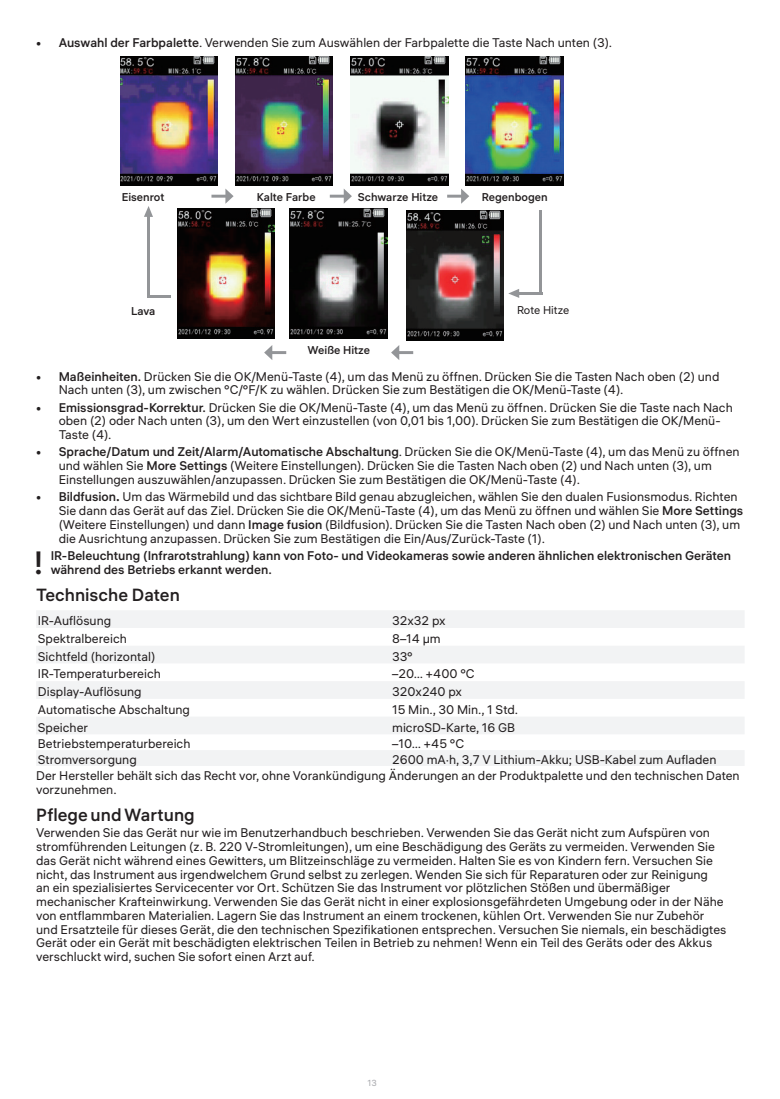
<style>
.page{position:relative;width:780px;height:1099px;background:#fff}
.page>*{position:absolute;margin:0;border:0;box-sizing:border-box;transform-origin:0 0}
.t1{font:500 32px "ALS Hauss";color:#231f20}
.t2{font:500 17.5px "ALS Hauss";color:#231f20}
.t3{font:12.5px/13.8px "ALS Hauss";color:#231f20}
.t4{font:500 12.5px/13.8px "ALS Hauss";color:#231f20}
.List_Paragraph{font:500 11.25px "ALS Hauss";color:#231f20}
.List_Paragraph-2{font:11.25px "ALS Hauss";color:#231f20}
.t5{font:8.75px "ALS Hauss";color:#a8a9ad}
.s1{font-weight:500}
.s2{font-weight:700}
</style>
<div class="page">
<svg style="left:36px;top:611px;width:708px;height:155px;fill:#f2f3f4"></svg>
<img style="left:120px;top:56px;width:98px;height:130px">
<img style="left:235px;top:56px;width:98px;height:130px">
<img style="left:350px;top:56px;width:98px;height:130px">
<img style="left:465px;top:56px;width:98px;height:130px">
<img style="left:406px;top:210px;width:98px;height:130px">
<img style="left:177px;top:208px;width:98px;height:131px">
<img style="left:289px;top:208px;width:98px;height:131px">
<hr style="left:519px;top:292px;width:23px;height:3px;background:#939598">
<svg style="left:508px;top:289px;width:11px;height:9px"></svg>
<hr style="left:539px;top:211px;width:3px;height:82px;background:#939598">
<hr style="left:147px;top:295px;width:23px;height:3px;background:#939598">
<svg style="left:144px;top:206px;width:9px;height:11px"></svg>
<hr style="left:147px;top:214px;width:3px;height:82px;background:#939598">
<hr style="left:211px;top:195px;width:17px;height:3px;background:#939598">
<svg style="left:225px;top:188px;width:8px;height:16px"></svg>
<hr style="left:330px;top:195px;width:16px;height:3px;background:#939598">
<svg style="left:344px;top:189px;width:8px;height:15px"></svg>
<hr style="left:447px;top:195px;width:16px;height:3px;background:#939598">
<svg style="left:461px;top:188px;width:8px;height:16px"></svg>
<hr style="left:397px;top:351px;width:16px;height:3px;background:#939598">
<svg style="left:391px;top:345px;width:8px;height:15px"></svg>
<hr style="left:270px;top:351px;width:16px;height:3px;background:#939598">
<svg style="left:264px;top:345px;width:8px;height:15px"></svg>
<p class="t3" style="left:36px;top:36px;width:577px">• <span class="s1">Auswahl der Farbpalette</span>. Verwenden Sie zum Auswählen der Farbpalette die Taste Nach unten (3).</p>
<p class="List_Paragraph" style="left:122px;top:190px;width:44px">Eisenrot</p>
<p class="List_Paragraph" style="left:257px;top:190px;width:60px">Kalte Farbe</p>
<p class="List_Paragraph" style="left:358px;top:190px;width:82px">Schwarze Hitze</p>
<p class="List_Paragraph" style="left:482px;top:190px;width:67px">Regenbogen</p>
<p class="List_Paragraph" style="left:131px;top:304px;width:26px">Lava</p>
<p class="List_Paragraph" style="left:307px;top:343px;width:64px">Weiße Hitze</p>
<p class="List_Paragraph-2" style="left:517px;top:303px;width:54px">Rote Hitze</p>
<p class="t3" style="left:59px;top:369px;width:662px;text-indent:-22px">• <span class="s1">Maßeinheiten.</span> Drücken Sie die OK/Menü-Taste (4), um das Menü zu öffnen. Drücken Sie die Tasten Nach oben (2) und<br>Nach unten (3), um zwischen °C/°F/K zu wählen. Drücken Sie zum Bestätigen die OK/Menü-Taste (4).</p>
<p class="t3" style="left:59px;top:400px;width:675px;text-indent:-22px">• <span class="s1">Emissionsgrad-Korrektur.</span> Drücken Sie die OK/Menü-Taste (4), um das Menü zu öffnen. Drücken Sie die Taste nach Nach oben (2) oder Nach unten (3), um den Wert einzustellen (von 0,01 bis 1,00). Drücken Sie zum Bestätigen die OK/Menü-<br>Taste (4).</p>
<p class="t3" style="left:59px;top:445px;width:682px;text-indent:-22px">• <span class="s1">Sprache/Datum und Zeit/Alarm/Automatische Abschaltung</span>. Drücken Sie die OK/Menü-Taste (4), um das Menü zu öffnen und wählen Sie <span class="s1">More Settings</span> (Weitere Einstellungen). Drücken Sie die Tasten Nach oben (2) und Nach unten (3), um<br>Einstellungen auszuwählen/anzupassen. Drücken Sie zum Bestätigen die OK/Menü-Taste (4).</p>
<p class="t3" style="left:59px;top:490px;width:686px;text-indent:-22px">• <span class="s1">Bildfusion</span><span class="s2">.</span> Um das Wärmebild und das sichtbare Bild genau abzugleichen, wählen Sie den dualen Fusionsmodus. Richten Sie dann das Gerät auf das Ziel. Drücken Sie die OK/Menü-Taste (4), um das Menü zu öffnen und wählen Sie <span class="s1">More Settings </span>(Weitere Einstellungen) und dann <span class="s1">Image fusion</span> (Bildfusion). Drücken Sie die Tasten Nach oben (2) und Nach unten (3), um die Ausrichtung anzupassen. Drücken Sie zum Bestätigen die Ein/Aus/Zurück-Taste (1).</p>
<p class="t1" style="left:33px;top:542px;width:12px">!</p>
<p class="t4" style="left:51px;top:548px;width:682px">IR-Beleuchtung (Infrarotstrahlung) kann von Foto- und Videokameras sowie anderen ähnlichen elektronischen Geräten während des Betriebs erkannt werden.</p>
<p class="t2" style="left:36px;top:584px;width:145px">Technische Daten</p>
<p class="t3" style="left:38px;top:614px;width:75px">IR-Auflösung</p>
<p class="t3" style="left:392px;top:614px;width:55px">32x32 px</p>
<p class="t3" style="left:38px;top:631px;width:90px">Spektralbereich</p>
<p class="t3" style="left:392px;top:631px;width:50px">8–14 µm</p>
<p class="t3" style="left:38px;top:649px;width:119px">Sichtfeld (horizontal)</p>
<p class="t3" style="left:392px;top:649px;width:22px">33°</p>
<p class="t3" style="left:38px;top:667px;width:124px">IR-Temperaturbereich</p>
<p class="t3" style="left:392px;top:667px;width:84px">–20… +400 °C</p>
<p class="t3" style="left:38px;top:685px;width:105px">Display-Auflösung</p>
<p class="t3" style="left:392px;top:685px;width:71px">320x240 px</p>
<p class="t3" style="left:38px;top:702px;width:154px">Automatische Abschaltung</p>
<p class="t3" style="left:392px;top:702px;width:127px">15 Min., 30 Min., 1 Std.</p>
<p class="t3" style="left:38px;top:720px;width:52px">Speicher</p>
<p class="t3" style="left:392px;top:720px;width:124px">microSD-Karte, 16 GB</p>
<p class="t3" style="left:38px;top:737px;width:154px">Betriebstemperaturbereich</p>
<p class="t3" style="left:392px;top:737px;width:74px">–10… +45 °C</p>
<p class="t3" style="left:38px;top:753px;width:100px">Stromversorgung</p>
<p class="t3" style="left:392px;top:753px;width:326px">2600 mA∙h, 3,7 V Lithium-Akku; USB-Kabel zum Aufladen</p>
<p class="t3" style="left:36px;top:768px;width:705px">Der Hersteller behält sich das Recht vor, ohne Vorankündigung Änderungen an der Produktpalette und den technischen Daten vorzunehmen.</p>
<p class="t2" style="left:36px;top:804px;width:160px">Pflege und Wartung</p>
<p class="t3" style="left:36px;top:826px;width:691px">Verwenden Sie das Gerät nur wie im Benutzerhandbuch beschrieben. Verwenden Sie das Gerät nicht zum Aufspüren von stromführenden Leitungen (z. B. 220 V-Stromleitungen), um eine Beschädigung des Geräts zu vermeiden. Verwenden Sie das Gerät nicht während eines Gewitters, um Blitzeinschläge zu vermeiden. Halten Sie es von Kindern fern. Versuchen Sie nicht, das Instrument aus irgendwelchem Grund selbst zu zerlegen. Wenden Sie sich für Reparaturen oder zur Reinigung<br>an ein spezialisiertes Servicecenter vor Ort. Schützen Sie das Instrument vor plötzlichen Stößen und übermäßiger mechanischer Krafteinwirkung. Verwenden Sie das Gerät nicht in einer explosionsgefährdeten Umgebung oder in der Nähe von entflammbaren Materialien. Lagern Sie das Instrument an einem trockenen, kühlen Ort. Verwenden Sie nur Zubehör und Ersatzteile für dieses Gerät, die den technischen Spezifikationen entsprechen. Versuchen Sie niemals, ein beschädigtes Gerät oder ein Gerät mit beschädigten elektrischen Teilen in Betrieb zu nehmen! Wenn ein Teil des Geräts oder des Akkus verschluckt wird, suchen Sie sofort einen Arzt auf.</p>
<p class="t5" style="left:367px;top:1077px;width:11px">13</p>
</div>
